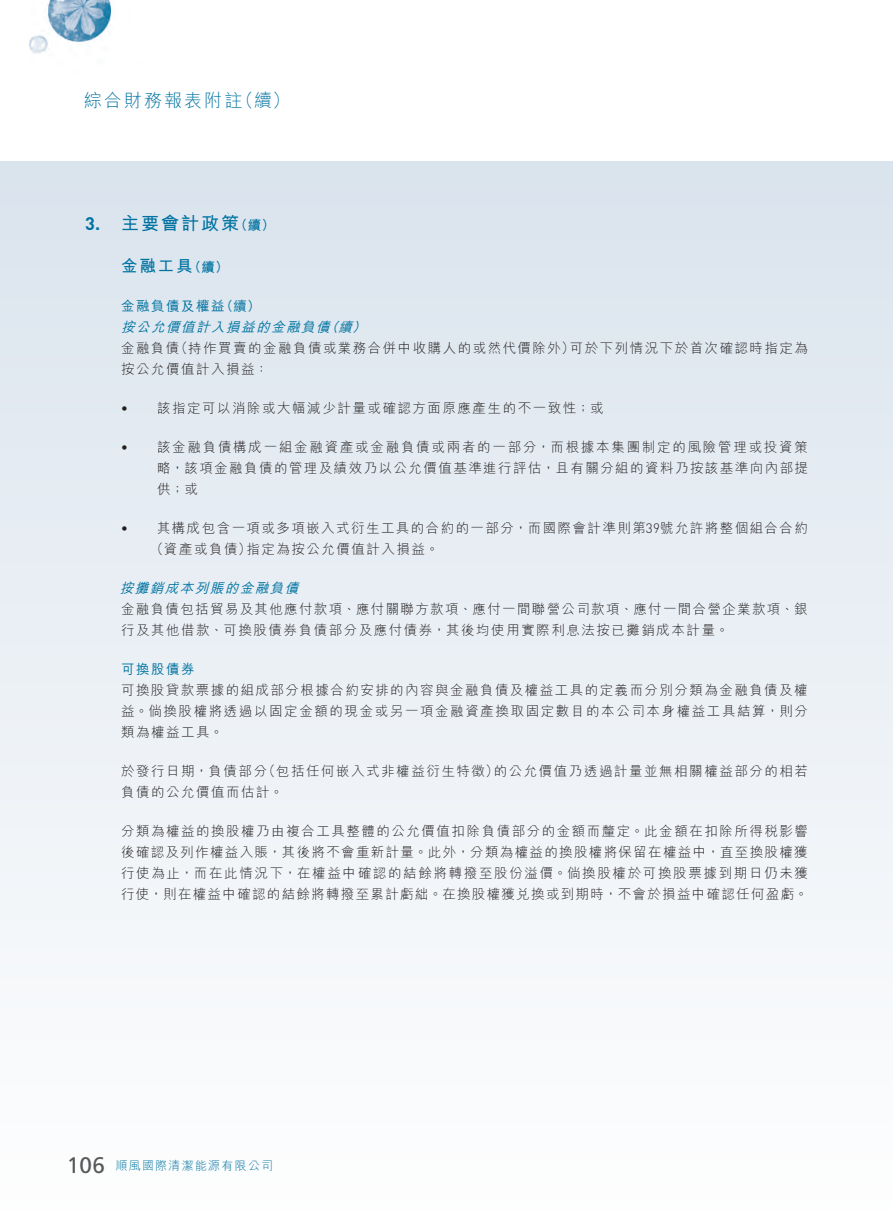
<style>
.page{position:relative;width:893px;height:1212px;background:#fff}
.page>*{position:absolute;margin:0;border:0;box-sizing:border-box;transform-origin:0 0}
.t1{font:300 18px "M Hei HK";letter-spacing:.115em;color:#0073a1}
._03_H1{font:700 18px "M Hei HK";letter-spacing:.11em;color:#0073a1}
._04___H2{font:700 16.5px "M Hei HK";color:#0073a1}
._12___P2{font:300 13.5px/21px "M Hei HK";letter-spacing:.115em;color:#231f20}
._08____IN2{font:300 13.5px/21px "M Hei HK";letter-spacing:.105em;color:#231f20;text-align:justify}
._06_______H4{font:italic 500 13.5px "M Hei HK";color:#0073a1}
._05_____H3{font:500 13.5px "M Hei HK";letter-spacing:.11em;color:#0073a1}
.t2{font:300 12px "M Hei HK";letter-spacing:.105em;color:#0073a1}
.s1{font-family:"DIN Pro"}
.s2{font-size:13.5px}
.s3{font-family:"Frutiger LT Std";font-weight:400;font-size:22.5px;color:#57585a}
</style>
<div class="page">
<div style="left:0;top:162px;width:893px;height:1050px;background:linear-gradient(to bottom,#dae3ed,#fdfefe)"></div>
<img style="left:29px;top:0;width:114px;height:173px">
<h1 class="t1" style="left:84px;top:91px;width:208px">綜合財務報表附註（續）</h1>
<p class="_03_H1" style="left:85px;top:210px;width:192px"><span class="s1">3.</span> 主要會計政策<span class="s2">（續）</span></p>
<p class="_04___H2" style="left:121px;top:254px;width:109px">金融工具<span class="s2">（續）</span></p>
<p class="_05_____H3" style="left:121px;top:296px;width:141px">金融負債及權益（續）</p>
<p class="_06_______H4" style="left:121px;top:317px;width:251px">按公允價值計入損益的金融負債（續）</p>
<p class="_12___P2" style="left:121px;top:337px;width:688px">金融負債（持作買賣的金融負債或業務合併中收購人的或然代價除外）可於下列情況下於首次確認時指定為按公允價值計入損益：</p>
<p class="_08____IN2" style="left:121px;top:397px;width:484px"><span class="s1">•</span> 該指定可以消除或大幅減少計量或確認方面原應產生的不一致性；或</p>
<p class="_08____IN2" style="left:157px;top:436px;width:653px;text-indent:-36px"><span class="s1">•</span> 該金融負債構成一組金融資產或金融負債或兩者的一部分，而根據本集團制定的風險管理或投資策略，該項金融負債的管理及績效乃以公允價值基準進行評估，且有關分組的資料乃按該基準向內部提供；或</p>
<p class="_08____IN2" style="left:150px;top:517px;width:659px;text-indent:-30px"><span class="s1">•</span> 其構成包含一項或多項嵌入式衍生工具的合約的一部分，而國際會計準則第<span class="s1">39</span>號允許將整個組合合約（資產或負債）指定為按公允價值計入損益。</p>
<p class="_06_______H4" style="left:120px;top:578px;width:185px">按攤銷成本列賬的金融負債</p>
<p class="_12___P2" style="left:121px;top:598px;width:688px">金融負債包括貿易及其他應付款項、應付關聯方款項、應付一間聯營公司款項、應付一間合營企業款項、銀行及其他借款、可換股債券負債部分及應付債券，其後均使用實際利息法按已攤銷成本計量。</p>
<p class="_05_____H3" style="left:121px;top:659px;width:75px">可換股債券</p>
<p class="_12___P2" style="left:121px;top:679px;width:689px;text-align:justify">可換股貸款票據的組成部分根據合約安排的內容與金融負債及權益工具的定義而分別分類為金融負債及權益。倘換股權將透過以固定金額的現金或另一項金融資產換取固定數目的本公司本身權益工具結算，則分類為權益工具。</p>
<p class="_12___P2" style="left:121px;top:760px;width:688px">於發行日期，負債部分（包括任何嵌入式非權益衍生特徵）的公允價值乃透過計量並無相關權益部分的相若負債的公允價值而估計。</p>
<p class="_12___P2" style="left:121px;top:820px;width:688px;text-align:justify">分類為權益的換股權乃由複合工具整體的公允價值扣除負債部分的金額而釐定。此金額在扣除所得稅影響後確認及列作權益入賬，其後將不會重新計量。此外，分類為權益的換股權將保留在權益中，直至換股權獲行使為止，而在此情況下，在權益中確認的結餘將轉撥至股份溢價。倘換股權於可換股票據到期日仍未獲行使，則在權益中確認的結餘將轉撥至累計虧絀。在換股權獲兌換或到期時，不會於損益中確認任何盈虧。</p>
<p class="t2" style="left:67px;top:1159px;width:208px"><span class="s3">106</span> 順風國際清潔能源有限公司</p>
</div>
